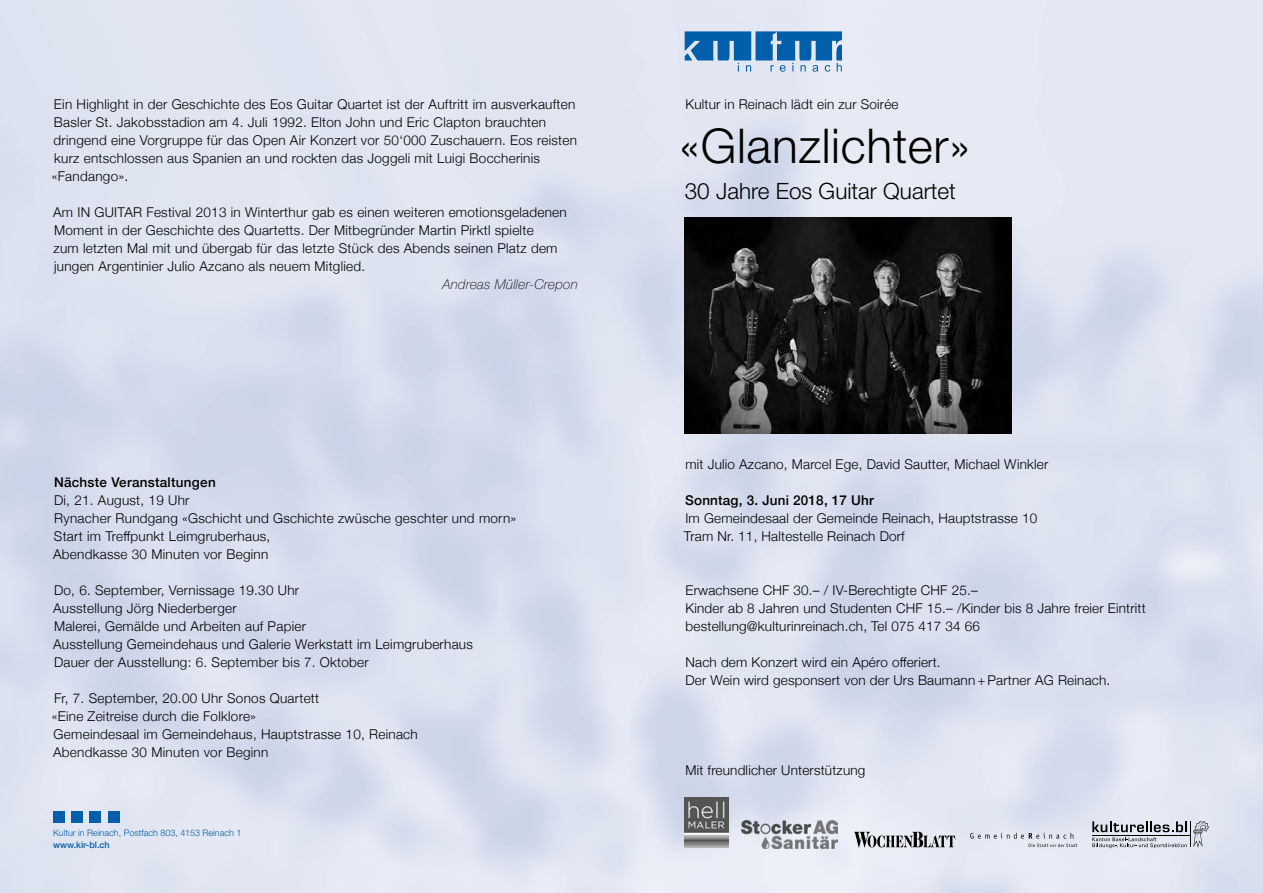
<style>
.page{position:relative;width:1263px;height:893px;background:#fff}
.page>*{position:absolute;margin:0;border:0;box-sizing:border-box;transform-origin:0 0}
.t1{font:300 48px "Helvetica Neue LT Std";letter-spacing:.015em;color:#000}
.t2{font:300 22.5px "Helvetica Neue LT Std";color:#000}
.t3{font:300 13.5px/18px "Helvetica Neue";letter-spacing:.02em;color:#000}
.t4{font:500 13.5px "Helvetica Neue";letter-spacing:.02em;color:#000}
.t5{font:italic 100 13.5px "Helvetica Neue";letter-spacing:.02em;color:#000}
.t6{font:300 9px "Helvetica Neue LT Std";color:#005eaa}
.t7{font:500 9px "Helvetica Neue LT Std";color:#005eaa}
</style>
<div class="page">
<img style="left:0;top:0;width:1263px;height:893px">
<svg style="left:685px;top:31px;width:157px;height:41px;background:#5a94c6"></svg>
<div style="left:53px;top:812px;width:11px;height:11px;background:#005eaa"></div>
<div style="left:71px;top:812px;width:12px;height:11px;background:#005eaa"></div>
<div style="left:90px;top:812px;width:11px;height:11px;background:#005eaa"></div>
<div style="left:108px;top:812px;width:11px;height:11px;background:#005eaa"></div>
<img style="left:685px;top:797px;width:43px;height:50px">
<svg style="left:1092px;top:821px;width:117px;height:27px;background:#aeb1ba"></svg>
<img style="left:741px;top:821px;width:97px;height:27px">
<svg style="left:854px;top:832px;width:101px;height:16px;background:#97999f"></svg>
<svg style="left:970px;top:833px;width:107px;height:14px"></svg>
<img style="left:685px;top:217px;width:326px;height:216px">
<p class="t3" style="left:52px;top:95px;width:527px">Ein Highlight in der Geschichte des Eos Guitar Quartet ist der Auftritt im ausverkauften Basler St. Jakobsstadion am 4. Juli 1992. Elton John und Eric Clapton brauchten dringend eine Vorgruppe für das Open Air Konzert vor 50‘000 Zuschauern. Eos reisten kurz entschlossen aus Spanien an und rockten das Joggeli mit Luigi Boccherinis «Fandango».</p>
<p class="t3" style="left:53px;top:203px;width:515px">Am IN GUITAR Festival 2013 in Winterthur gab es einen weiteren emotionsgeladenen Moment in der Geschichte des Quartetts. Der Mitbegründer Martin Pirktl spielte<br>zum letzten Mal mit und übergab für das letzte Stück des Abends seinen Platz dem jungen Argentinier Julio Azcano als neuem Mitglied.</p>
<p class="t5" style="left:442px;top:274px;width:137px">Andreas Müller-Crepon</p>
<p class="t4" style="left:54px;top:472px;width:163px">Nächste Veranstaltungen</p>
<p class="t3" style="left:53px;top:491px;width:465px">Di, 21. August, 19 Uhr<br>Rynacher Rundgang «Gschicht und Gschichte zwüsche geschter und morn» Start im Treffpunkt Leimgruberhaus,<br>Abendkasse 30 Minuten vor Beginn</p>
<p class="t3" style="left:53px;top:581px;width:421px">Do, 6. September, Vernissage 19.30 Uhr<br>Ausstellung Jörg Niederberger<br>Malerei, Gemälde und Arbeiten auf Papier<br>Ausstellung Gemeindehaus und Galerie Werkstatt im Leimgruberhaus Dauer der Ausstellung: 6. September bis 7. Oktober</p>
<p class="t3" style="left:52px;top:689px;width:368px">Fr, 7. September, 20.00 Uhr Sonos Quartett<br>«Eine Zeitreise durch die Folklore»<br>Gemeindesaal im Gemeindehaus, Hauptstrasse 10, Reinach Abendkasse 30 Minuten vor Beginn</p>
<p class="t6" style="left:53px;top:827px;width:190px">Kultur in Reinach, Postfach 803, 4153 Reinach 1</p>
<p class="t7" style="left:53px;top:839px;width:58px">www.kir-bl.ch</p>
<p class="t3" style="left:685px;top:95px;width:215px">Kultur in Reinach lädt ein zur Soirée</p>
<h1 class="t1" style="left:679px;top:117px;width:292px">«Glanzlichter»</h1>
<h2 class="t2" style="left:685px;top:178px;width:272px">30 Jahre Eos Guitar Quartet</h2>
<p class="t3" style="left:685px;top:455px;width:364px">mit Julio Azcano, Marcel Ege, David Sautter, Michael Winkler</p>
<p class="t4" style="left:685px;top:490px;width:190px">Sonntag, 3. Juni 2018, 17 Uhr</p>
<p class="t3" style="left:684px;top:509px;width:355px">Im Gemeindesaal der Gemeinde Reinach, Hauptstrasse 10<br>Tram Nr. 11, Haltestelle Reinach Dorf</p>
<p class="t3" style="left:685px;top:581px;width:462px">Erwachsene CHF 30.– / IV-Berechtigte CHF 25.–<br>Kinder ab 8 Jahren und Studenten CHF 15.– /Kinder bis 8 Jahre freier Eintritt bestellung@kulturinreinach.ch, Tel 075 417 34 66</p>
<p class="t3" style="left:685px;top:653px;width:426px">Nach dem Konzert wird ein Apéro offeriert.<br>Der Wein wird gesponsert von der Urs Baumann +Partner AG Reinach.</p>
<p class="t3" style="left:685px;top:761px;width:181px">Mit freundlicher Unterstützung</p>
</div>
